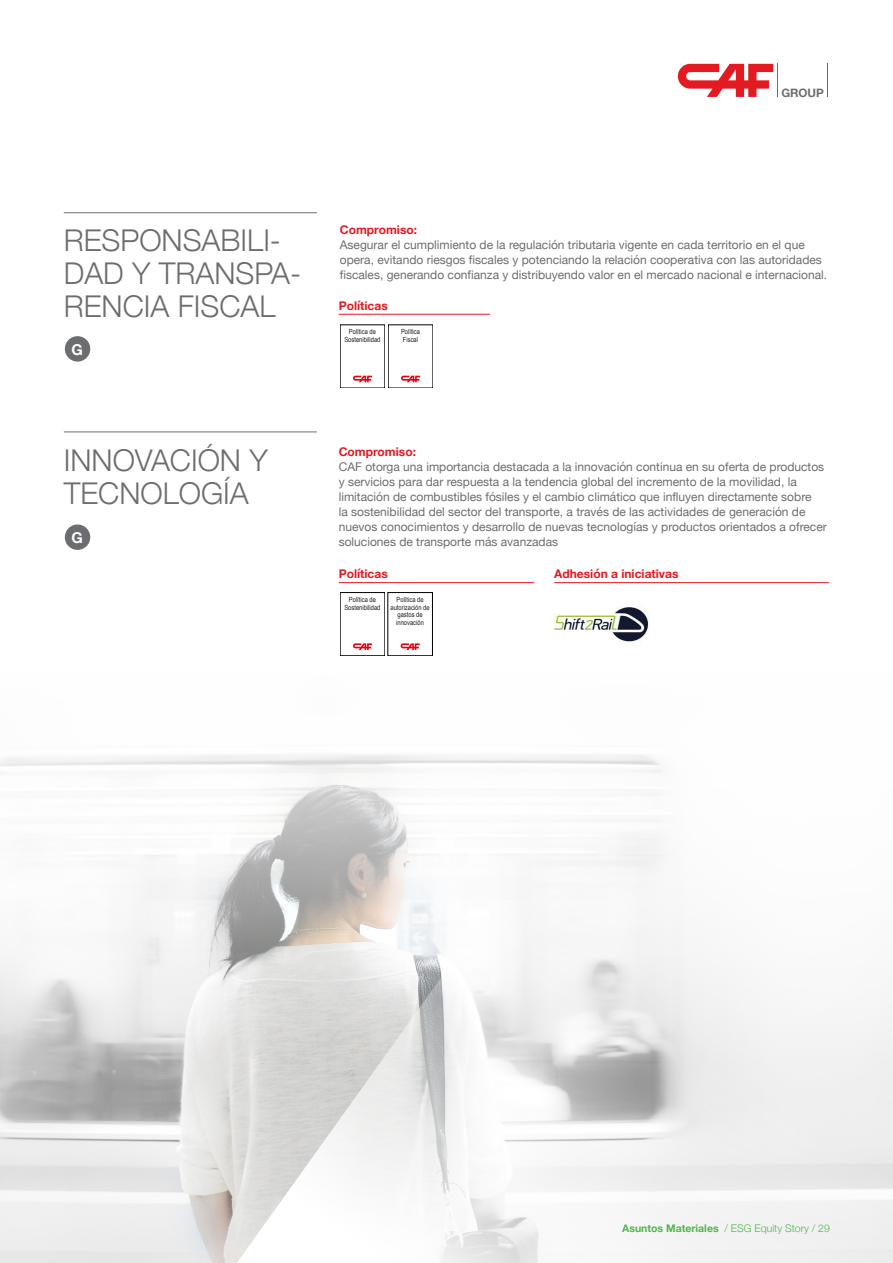
<style>
.page{position:relative;width:893px;height:1263px;background:#fff}
.page>*{position:absolute;margin:0;border:0;box-sizing:border-box;transform-origin:0 0}
.ESTILO_2{font:300 30px/33px "Helvetica Neue";color:#6c6d70}
.Titulo_1_-_HELVETICA{font:700 15px "Helvetica Neue";color:#fff}
.texto_columnas{font:12px/15px "Helvetica Neue";color:#6c6d70}
.TITULOS_4{font:700 12px "Helvetica Neue";color:#e21a21}
.texto_columnas-2{font:700 12px "Helvetica Neue";color:#e21a21}
.t1{font:700 11.55px "Helvetica Neue";color:#6c6d70}
.paginación{font:300 10.5px "Helvetica Neue";color:#4cb848}
.t2{font:7.05px/7.5px "Arial Narrow";color:#1d1d1b;text-align:center}
.s1{font-weight:700}
</style>
<div class="page">
<hr style="left:777px;top:64px;width:1px;height:33px;background:#6c6d70">
<hr style="left:827px;top:64px;width:1px;height:33px;background:#6c6d70">
<svg style="left:678px;top:64px;width:95px;height:33px"></svg>
<hr style="left:64px;top:212px;width:253px;height:1px;background:#6c6d70">
<hr style="left:339px;top:314px;width:151px;height:1px;background:#e21a21">
<hr style="left:64px;top:431px;width:253px;height:1px;background:#6c6d70">
<hr style="left:339px;top:582px;width:195px;height:1px;background:#e21a21">
<hr style="left:554px;top:582px;width:275px;height:1px;background:#e21a21">
<img style="left:554px;top:606px;width:95px;height:36px">
<img style="left:0;top:754px;width:666px;height:509px">
<svg style="left:215px;top:924px;width:678px;height:339px;fill:#f0f0f0"></svg>
<div style="left:65px;top:336px;width:25px;height:26px;background:#6c6d70;border-radius:50%"></div>
<div style="left:65px;top:524px;width:25px;height:26px;background:#6c6d70;border-radius:50%"></div>
<svg style="left:353px;top:376px;width:19px;height:6px"></svg>
<div style="left:340px;top:592px;width:45px;height:64px;border:1px solid #000"></div>
<svg style="left:353px;top:643px;width:19px;height:7px"></svg>
<div style="left:388px;top:592px;width:44px;height:64px;border:1px solid #000"></div>
<svg style="left:401px;top:643px;width:19px;height:7px"></svg>
<svg style="left:401px;top:376px;width:19px;height:6px"></svg>
<p class="t1" style="left:781px;top:84px;width:44px">GROUP</p>
<p class="ESTILO_2" style="left:64px;top:222px;width:239px">RESPONSABILI-<br>DAD Y TRANSPA-<br>RENCIA FISCAL</p>
<p class="texto_columnas-2" style="left:340px;top:220px;width:79px">Compromiso:</p>
<p class="texto_columnas" style="left:340px;top:238px;width:489px">Asegurar el cumplimiento de la regulación tributaria vigente en cada territorio en el que opera, evitando riesgos fiscales y potenciando la relación cooperativa con las autoridades fiscales, generando confianza y distribuyendo valor en el mercado nacional e internacional.</p>
<p class="TITULOS_4" style="left:339px;top:296px;width:51px">Políticas</p>
<p class="Titulo_1_-_HELVETICA" style="left:71px;top:337px;width:13px">G</p>
<p class="ESTILO_2" style="left:64px;top:441px;width:205px">INNOVACIÓN Y<br>TECNOLOGÍA</p>
<p class="Titulo_1_-_HELVETICA" style="left:71px;top:526px;width:13px">G</p>
<p class="t2" style="left:344px;top:328px;width:37px">Política de<br>Sostenibilidad</p>
<p class="t2" style="left:401px;top:328px;width:20px;text-align:left">Política<br>Fiscal</p>
<p class="texto_columnas-2" style="left:339px;top:442px;width:79px">Compromiso:</p>
<p class="texto_columnas" style="left:339px;top:460px;width:490px">CAF otorga una importancia destacada a la innovación continua en su oferta de productos y servicios para dar respuesta a la tendencia global del incremento de la movilidad, la limitación de combustibles fósiles y el cambio climático que influyen directamente sobre<br>la sostenibilidad del sector del transporte, a través de las actividades de generación de nuevos conocimientos y desarrollo de nuevas tecnologías y productos orientados a ofrecer soluciones de transporte más avanzadas</p>
<p class="TITULOS_4" style="left:339px;top:564px;width:51px">Políticas</p>
<p class="TITULOS_4" style="left:554px;top:564px;width:126px">Adhesión a iniciativas</p>
<p class="t2" style="left:344px;top:596px;width:37px">Política de<br>Sostenibilidad</p>
<p class="t2" style="left:390px;top:596px;width:41px">Política de autorización de gastos de innovación</p>
<p class="paginación" style="left:622px;top:1219px;width:209px"><span class="s1">Asuntos Materiales</span> / ESG Equity Story / 29</p>
</div>
